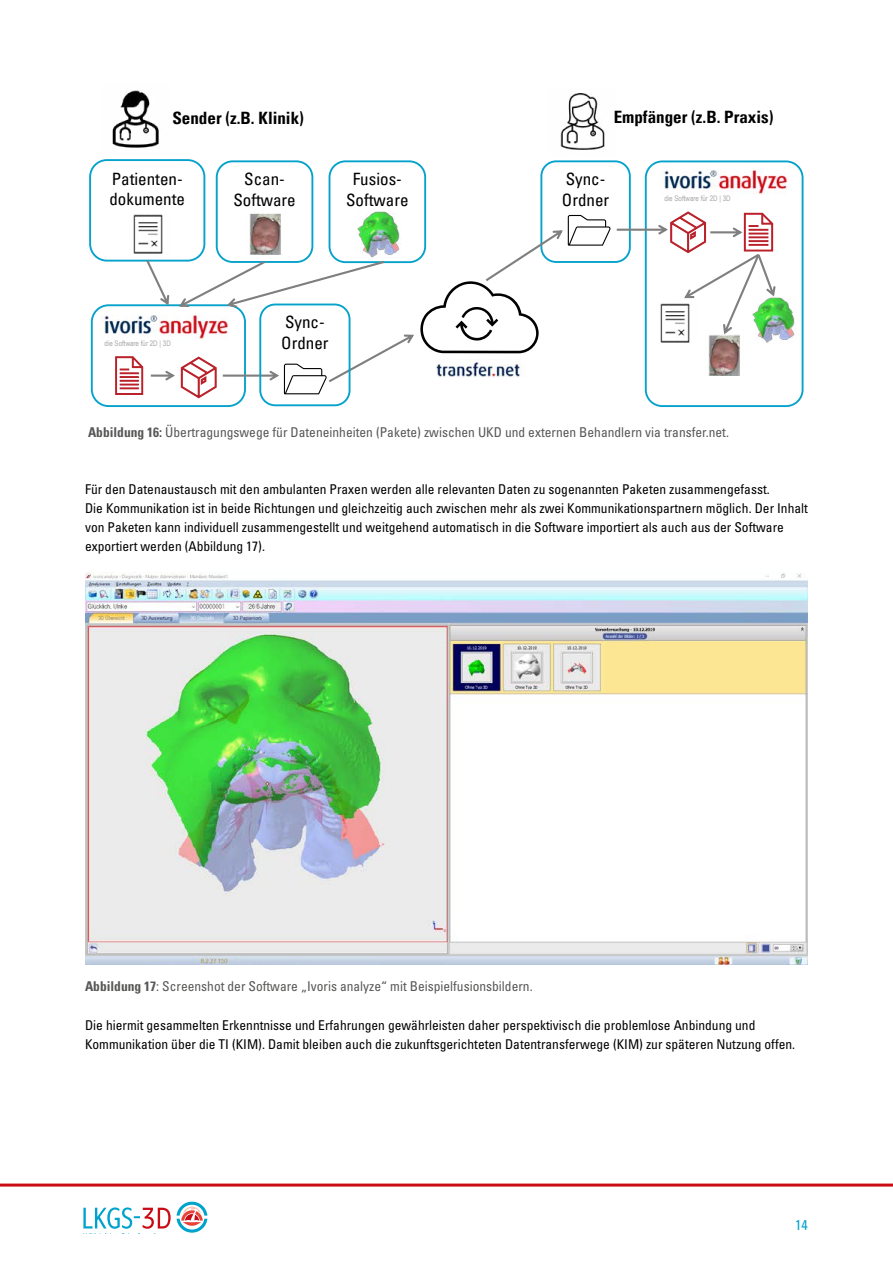
<style>
.page{position:relative;width:893px;height:1263px;background:#fff}
.page>*{position:absolute;margin:0;border:0;box-sizing:border-box;transform-origin:0 0}
.t1{font:condensed 16.95px/20.9px "Univers";color:#000}
.t2{font:700 condensed 16.95px "Univers";color:#000}
.t3{font:condensed 14.25px "Univers LT";color:#00a3cb}
.t4{font:condensed 13.5px/19.2px "Univers LT Std";color:#000}
.t5{font:condensed 13.5px "Univers LT Std";color:#575756}
.t6{font:7.5px "Arial Narrow";letter-spacing:-.005em;color:#a6a6a6}
.s1{font-weight:700}
</style>
<div class="page">
<svg style="left:83px;top:1207px;width:88px;height:22px"></svg>
<svg style="left:177px;top:1202px;width:30px;height:31px"></svg>
<hr style="left:0;top:1183px;width:893px;height:3px;background:#c90b16">
<div style="left:164px;top:103px;width:228px;height:31px;border:1px solid #fff;border-radius:5px"></div>
<div style="left:91px;top:304px;width:155px;height:103px;border:2px solid #05a2cb;border-radius:17px"></div>
<div style="left:216px;top:160px;width:97px;height:103px;border:2px solid #05a2cb;border-radius:16px"></div>
<div style="left:89px;top:159px;width:116px;height:103px;border:2px solid #05a2cb;border-radius:17px"></div>
<div style="left:540px;top:160px;width:91px;height:103px;border:2px solid #05a2cb;border-radius:15px"></div>
<div style="left:645px;top:160px;width:158px;height:247px;border:2px solid #05a2cb;border-radius:16px"></div>
<img style="left:112px;top:90px;width:57px;height:58px">
<img style="left:560px;top:93px;width:45px;height:57px">
<div style="left:329px;top:160px;width:97px;height:103px;border:2px solid #05a2cb;border-radius:16px"></div>
<div style="left:259px;top:304px;width:91px;height:102px;border:2px solid #05a2cb;border-radius:15px"></div>
<img style="left:100px;top:315px;width:15px;height:19px">
<img style="left:370px;top:211px;width:25px;height:4px">
<img style="left:758px;top:297px;width:38px;height:46px">
<img style="left:134px;top:214px;width:28px;height:1px">
<img style="left:249px;top:213px;width:32px;height:2px">
<img style="left:660px;top:334px;width:30px;height:9px">
<img style="left:708px;top:334px;width:32px;height:42px">
<img style="left:660px;top:169px;width:127px;height:26px">
<svg style="left:617px;top:211px;width:159px;height:123px"></svg>
<svg style="left:115px;top:215px;width:496px;height:183px"></svg>
<img style="left:85px;top:572px;width:723px;height:393px">
<p class="t2" style="left:172px;top:108px;width:133px">Sender (z.B. Klinik)</p>
<p class="t2" style="left:614px;top:107px;width:161px">Empfänger (z.B. Praxis)</p>
<p class="t1" style="left:109px;top:168px;width:77px">Patienten&shy;dokumente</p>
<p class="t1" style="left:562px;top:168px;width:49px">Sync-<br>Ordner</p>
<p class="t1" style="left:233px;top:169px;width:64px;text-align:center">Scan-<br>Software</p>
<p class="t1" style="left:346px;top:169px;width:64px;text-align:center">Fusios-<br>Software</p>
<p class="t6" style="left:105px;top:338px;width:68px">die Software für 2D | 3D</p>
<p class="t1" style="left:281px;top:311px;width:49px">Sync-<br>Ordner</p>
<p class="t6" style="left:664px;top:193px;width:68px">die Software für 2D | 3D</p>
<p class="t5" style="left:88px;top:423px;width:642px"><span class="s1">Abbildung 16:</span> Übertragungswege für Dateneinheiten (Pakete) zwischen UKD und externen Behandlern via transfer.net.</p>
<p class="t4" style="left:85px;top:479px;width:724px">Für den Datenaustausch mit den ambulanten Praxen werden alle relevanten Daten zu sogenannten Paketen zusammengefasst.<br>Die Kommunikation ist in beide Richtungen und gleichzeitig auch zwischen mehr als zwei Kommunikationspartnern möglich. Der Inhalt von Paketen kann individuell zusammengestellt und weitgehend automatisch in die Software importiert als auch aus der Software exportiert werden (Abbildung 17).</p>
<p class="t5" style="left:85px;top:978px;width:449px"><span class="s1">Abbildung 17</span>: Screenshot der Software „Ivoris analyze“ mit Beispielfusionsbildern.</p>
<p class="t4" style="left:85px;top:1015px;width:712px">Die hiermit gesammelten Erkenntnisse und Erfahrungen gewährleisten daher perspektivisch die problemlose Anbindung und<br>Kommunikation über die TI (KIM). Damit bleiben auch die zukunftsgerichteten Datentransferwege (KIM) zur späteren Nutzung offen.</p>
<p class="t3" style="left:795px;top:1216px;width:14px">14</p>
</div>
